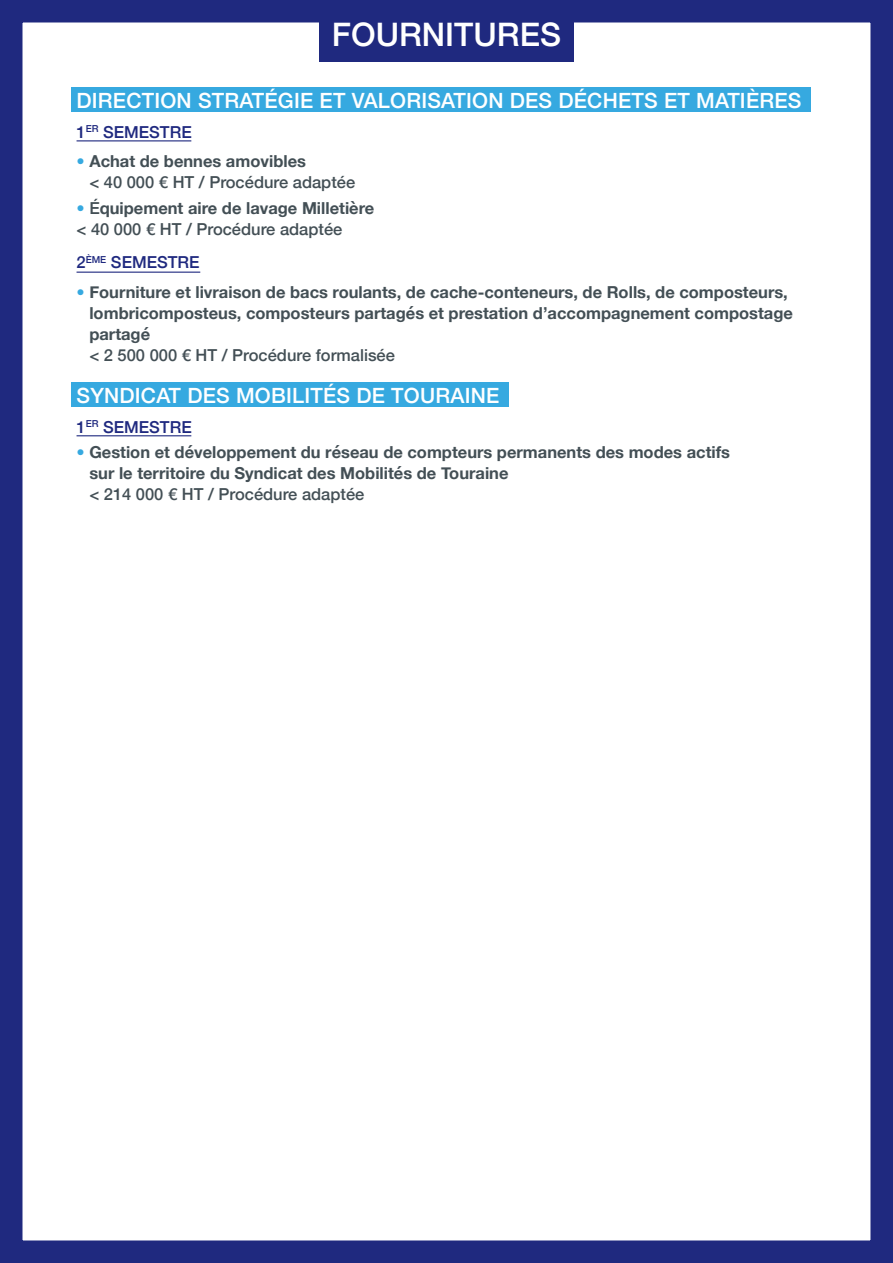
<style>
.page{position:relative;width:893px;height:1263px;background:#fff}
.page>*{position:absolute;margin:0;border:0;box-sizing:border-box;transform-origin:0 0}
.t1{font:500 32.4px "Helvetica Neue";color:#fff}
.t2{font:500 21px "Helvetica Neue";letter-spacing:.01em;color:#fff}
.t3{font:700 16.5px/21px "Helvetica Neue";color:#434f55}
.t4{font:500 16.5px/21px "Helvetica Neue";color:#434f55}
.t5{font:500 16.5px "Helvetica Neue";color:#1f297f}
.s1{color:#36a9e0}
.s2{font-weight:700}
.s3{font-weight:500;color:#36a9e0}
.s4{font-weight:500}
</style>
<div class="page">
<div style="left:0;top:0;width:893px;height:1263px;border:22px solid #1f297f"></div>
<div style="left:71px;top:88px;width:740px;height:24px;background:#36a9e0"></div>
<div style="left:71px;top:382px;width:437px;height:24px;background:#36a9e0"></div>
<div style="left:319px;top:0;width:255px;height:61px;background:#1f297f"></div>
<hr style="left:77px;top:140px;width:114px;height:1px;background:#1f297f">
<hr style="left:77px;top:435px;width:114px;height:1px;background:#1f297f">
<hr style="left:77px;top:272px;width:123px;height:1px;background:#1f297f">
<h1 class="t1" style="left:332px;top:8px;width:231px">FOURNITURES</h1>
<p class="t2" style="left:77px;top:84px;width:726px">DIRECTION STRATÉGIE ET VALORISATION DES DÉCHETS ET MATIÈRES</p>
<p class="t5" style="left:77px;top:119px;width:117px">1<sup>ER</sup> SEMESTRE</p>
<p class="t4" style="left:89px;top:150px;width:267px;text-indent:-13px"><span class="s1">•</span> <span class="s2">Achat de bennes amovibles<br></span>&lt; 40 000 € HT / Procédure adaptée</p>
<p class="t3" style="left:77px;top:198px;width:299px"><span class="s3">•</span> <span class="s4">É</span>quipement aire de lavage Milletière <span class="s4">&lt; 40 000 € HT / Procédure adaptée</span></p>
<p class="t5" style="left:77px;top:249px;width:125px">2<sup>ÈME</sup> SEMESTRE</p>
<p class="t3" style="left:89px;top:282px;width:705px;text-indent:-13px"><span class="s3">•</span> Fourniture et livraison de bacs roulants, de cache-conteneurs, de Rolls, de composteurs, lombricomposteus, composteurs partagés et prestation d’accompagnement compostage partagé</p>
<p class="t4" style="left:89px;top:343px;width:307px">&lt; 2 500 000 € HT / Procédure formalisée</p>
<p class="t2" style="left:77px;top:379px;width:424px">SYNDICAT DES MOBILITÉS DE TOURAINE</p>
<p class="t5" style="left:77px;top:413px;width:117px">1<sup>ER</sup> SEMESTRE</p>
<p class="t3" style="left:89px;top:442px;width:642px;text-indent:-13px"><span class="s3">•</span> Gestion et développement du réseau de compteurs permanents des modes actifs sur le territoire du Syndicat des Mobilités de Touraine</p>
<p class="t4" style="left:89px;top:482px;width:276px">&lt; 214 000 € HT / Procédure adaptée</p>
</div>
